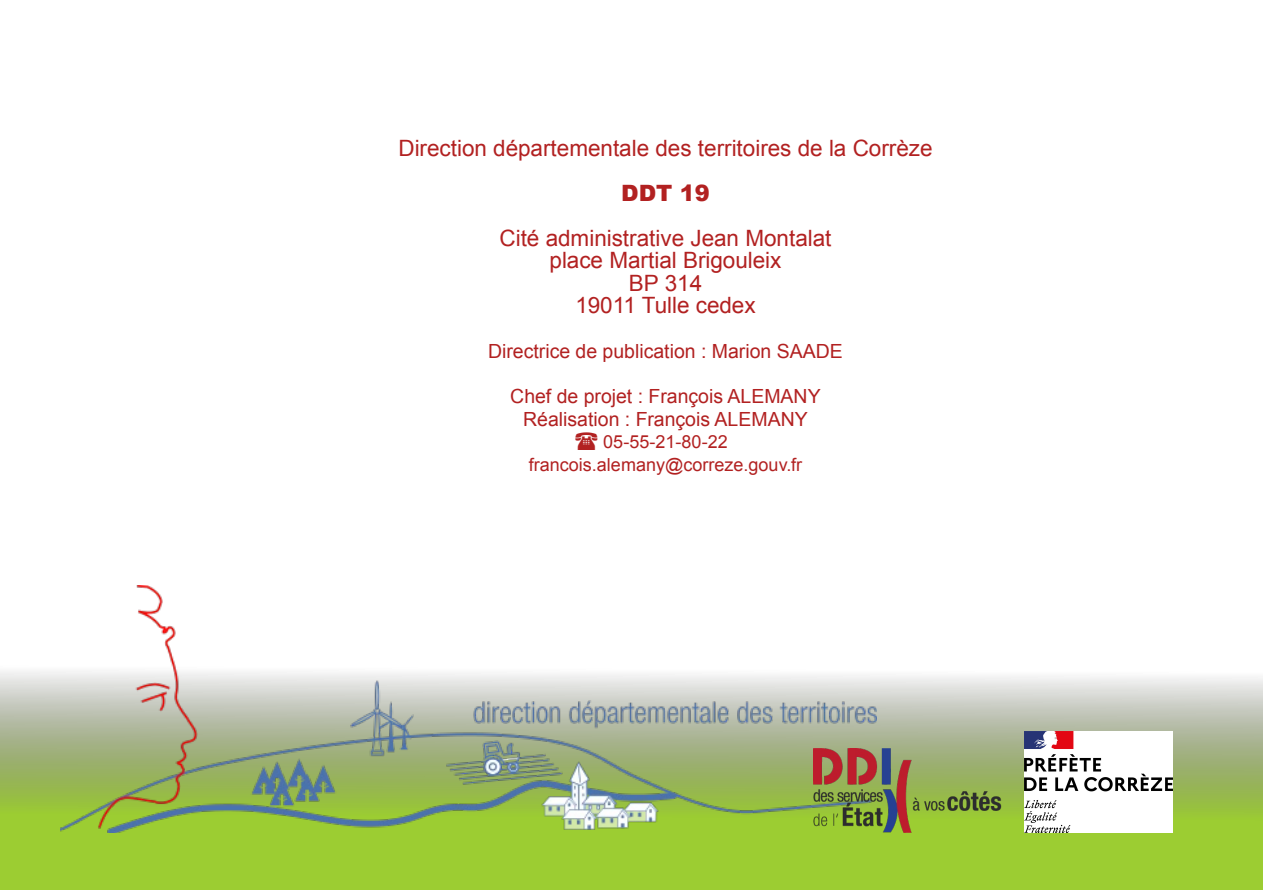
<style>
.page{position:relative;width:1263px;height:893px;background:#fff}
.page>*{position:absolute;margin:0;border:0;box-sizing:border-box;transform-origin:0 0}
.t1{font:22.5px/22.5px "Arial";color:#b22121;text-align:center}
.t2{font:900 22.5px "Arial";color:#b22121}
.t3{font:19.5px/22.5px "Arial";color:#b22121;text-align:center}
.t4{font:18px/22.5px "Arial";color:#b22121;text-align:center}
</style>
<div class="page">
<svg style="left:0;top:671px;width:1263px;height:219px;background:#a8cb5c"></svg>
<img style="left:60px;top:585px;width:817px;height:248px">
<img style="left:813px;top:748px;width:189px;height:85px">
<img style="left:1024px;top:731px;width:149px;height:102px">
<p class="t1" style="left:398px;top:137px;width:536px">Direction départementale des territoires de la Corrèze</p>
<p class="t2" style="left:621px;top:176px;width:90px">DDT 19</p>
<p class="t1" style="left:499px;top:227px;width:333px">Cité administrative Jean Montalat place Martial Brigouleix<br>BP 314<br>19011 Tulle cedex</p>
<p class="t3" style="left:488px;top:340px;width:356px">Directrice de publication : Marion SAADE</p>
<p class="t3" style="left:510px;top:385px;width:312px">Chef de projet : François ALEMANY<br>Réalisation : François ALEMANY</p>
<p class="t4" style="left:529px;top:431px;width:275px">05-55-21-80-22 francois.alemany@correze.gouv.fr</p>
</div>
